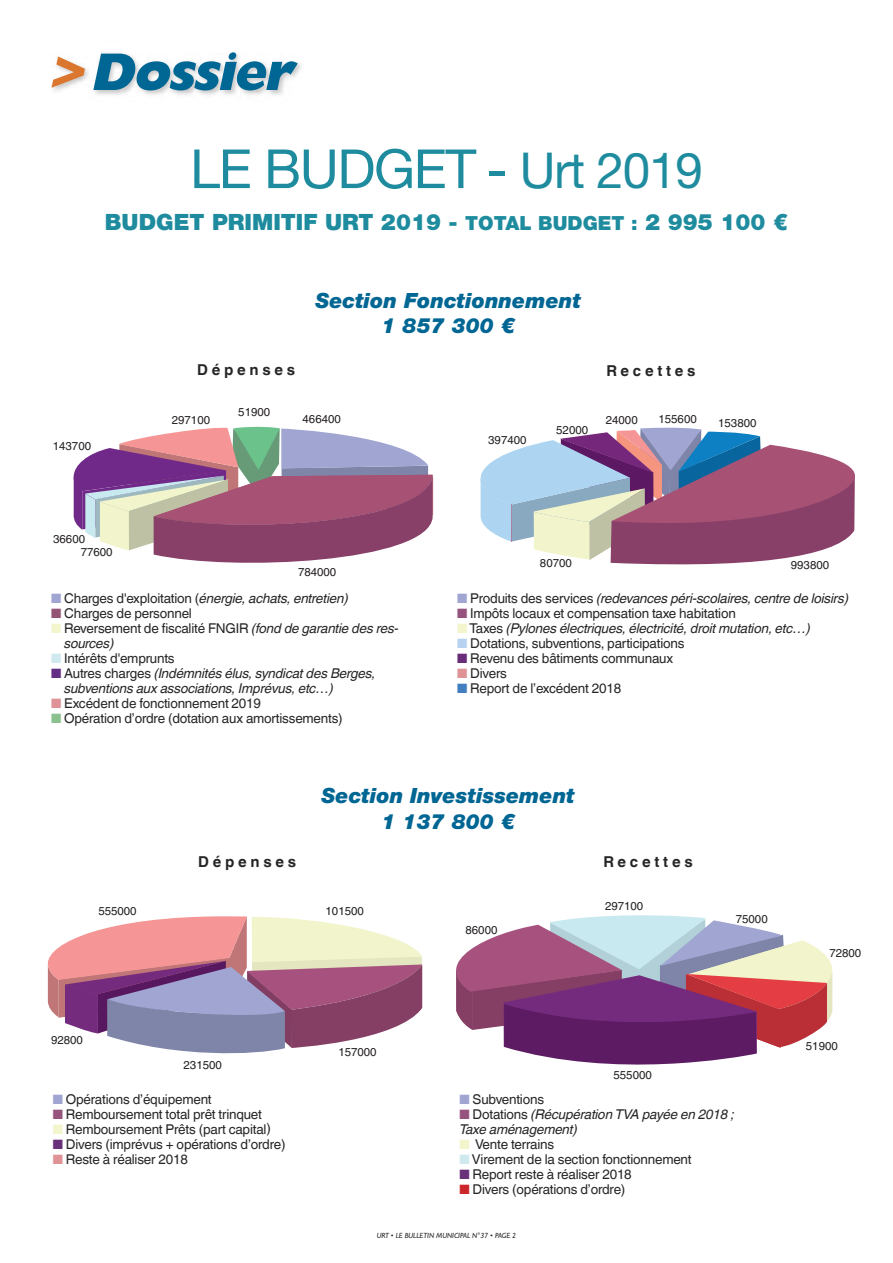
<style>
.page{position:relative;width:893px;height:1263px;background:#fff}
.page>*{position:absolute;margin:0;border:0;box-sizing:border-box;transform-origin:0 0}
.t1{font:54px "Helvetica Neue LT Std";letter-spacing:-.025em;color:#1e8c9e}
.t2{font:italic 800 53.4px "Gill Sans Std";color:#006693}
.t3{font:900 22.5px "Helvetica Neue LT Pro";color:#1e8c9e}
.t4{font:italic 900 21px/25.2px "Helvetica Neue LT Pro";color:#006693;text-align:center}
.t5{font:700 15px "Helvetica World";letter-spacing:.25em;color:#272627}
.t6{font:13.5px "Helvetica World";letter-spacing:-.015em;color:#272627}
.t7{font:italic 13.5px/15px "Helvetica World";letter-spacing:-.015em;color:#272627}
.t8{font:11.55px "Helvetica World";color:#231f20}
.t9{font:italic 7.5px "Gill Sans Std";color:#272627}
.s1{color:#da762e}
.s2{font-size:49.5px}
.s3{font-size:19.5px}
.s4{color:#a0a5d2}
.s5{font-style:normal}
.s6{color:#945474}
.s7{color:#f3f5cd}
.s8{color:#d0e9ef}
.s9{color:#642e85}
.s10{color:#df9396}
.s11{color:#89c28f}
.s12{color:#95537e}
.s13{color:#b7d2f0}
.s14{color:#682d78}
.s15{color:#437ec1}
.s16{color:#683079}
.s17{color:#cc262b}
</style>
<div class="page">
<svg style="left:456px;top:915px;width:377px;height:150px"></svg>
<svg style="left:74px;top:426px;width:359px;height:137px"></svg>
<svg style="left:480px;top:427px;width:375px;height:138px"></svg>
<svg style="left:48px;top:916px;width:375px;height:138px"></svg>
<img style="left:52px;top:53px;width:249px;height:42px">
<h2 class="t2" style="left:48px;top:52px;width:256px"><span class="s1">&gt;</span>Dossier</h2>
<h1 class="t1" style="left:190px;top:150px;width:514px">LE BUDGET - <span class="s2">Urt 2019</span></h1>
<h3 class="t3" style="left:105px;top:214px;width:684px">BUDGET PRIMITIF URT 2019 - <span class="s3">TOTAL BUDGET :</span> 2 995 100 €</h3>
<h3 class="t4" style="left:315px;top:290px;width:267px">Section Fonctionnement<br>1 857 300 €</h3>
<p class="t8" style="left:53px;top:440px;width:40px">143700</p>
<p class="t8" style="left:78px;top:446px;width:8px">1</p>
<p class="t8" style="left:53px;top:532px;width:33px">36600</p>
<p class="t8" style="left:81px;top:545px;width:33px">77600</p>
<p class="t5" style="left:197px;top:358px;width:100px">Dépenses</p>
<p class="t5" style="left:606px;top:358px;width:91px">recettes</p>
<p class="t8" style="left:172px;top:413px;width:40px">297100</p>
<p class="t8" style="left:238px;top:406px;width:33px">51900</p>
<p class="t8" style="left:303px;top:412px;width:40px">466400</p>
<p class="t8" style="left:488px;top:434px;width:40px">397400</p>
<p class="t8" style="left:556px;top:423px;width:33px">52000</p>
<p class="t8" style="left:606px;top:413px;width:33px">24000</p>
<p class="t8" style="left:658px;top:412px;width:40px">155600</p>
<p class="t8" style="left:718px;top:416px;width:40px">153800</p>
<p class="t8" style="left:298px;top:565px;width:40px">784000</p>
<p class="t7" style="left:51px;top:590px;width:299px"><span class="s4">■</span> <span class="s5">Charges d'exploitation (</span>énergie, achats, entretien)</p>
<p class="t6" style="left:51px;top:603px;width:142px"><span class="s6">■</span> Charges de personnel</p>
<p class="t7" style="left:64px;top:620px;width:336px;text-indent:-13px"><span class="s7">■</span> <span class="s5">Reversement de fiscalité FNGIR</span> (fond de garantie des res&shy;sources)</p>
<p class="t6" style="left:51px;top:648px;width:125px"><span class="s8">■</span> Intérêts d'emprunts</p>
<p class="t7" style="left:64px;top:665px;width:313px;text-indent:-13px"><span class="s9">■</span> <span class="s5">Autres charges</span> (Indémnités élus, syndicat des Berges, subventions aux associations, Imprévus, etc…)</p>
<p class="t6" style="left:51px;top:693px;width:212px"><span class="s10">■</span> Excédent de fonctionnement 2019</p>
<p class="t6" style="left:51px;top:708px;width:293px"><span class="s11">■</span> Opération d’ordre (dotation aux amortissements)</p>
<p class="t8" style="left:540px;top:556px;width:33px">80700</p>
<p class="t8" style="left:791px;top:559px;width:40px">993800</p>
<p class="t7" style="left:457px;top:590px;width:393px"><span class="s4">■</span> <span class="s5">Produits des services</span> (redevances péri-scolaires, centre de loisirs)</p>
<p class="t6" style="left:457px;top:603px;width:280px"><span class="s12">■</span> Impôts locaux et compensation taxe habitation</p>
<p class="t7" style="left:457px;top:620px;width:355px"><span class="s7">■</span> <span class="s5">Taxes</span> (Pylones électriques, électricité, droit mutation, etc…)</p>
<p class="t6" style="left:457px;top:633px;width:229px"><span class="s13">■</span> Dotations, subventions, participations</p>
<p class="t6" style="left:457px;top:648px;width:218px"><span class="s14">■</span> Revenu des bâtiments communaux</p>
<p class="t6" style="left:457px;top:663px;width:51px"><span class="s10">■</span> Divers</p>
<p class="t6" style="left:457px;top:678px;width:166px"><span class="s15">■</span> Report de l’excédent 2018</p>
<h3 class="t4" style="left:322px;top:785px;width:255px">Section Investissement<br>1 137 800 €</h3>
<p class="t8" style="left:98px;top:904px;width:40px">555000</p>
<p class="t8" style="left:51px;top:1033px;width:33px">92800</p>
<p class="t5" style="left:198px;top:849px;width:100px">Dépenses</p>
<p class="t5" style="left:603px;top:849px;width:91px">recettes</p>
<p class="t8" style="left:326px;top:904px;width:40px">101500</p>
<p class="t8" style="left:466px;top:923px;width:33px">86000</p>
<p class="t8" style="left:605px;top:900px;width:40px">297100</p>
<p class="t8" style="left:736px;top:912px;width:33px">75000</p>
<p class="t8" style="left:184px;top:1058px;width:40px">231500</p>
<p class="t8" style="left:347px;top:1045px;width:8px">1</p>
<p class="t8" style="left:338px;top:1045px;width:40px">157000</p>
<p class="t8" style="left:613px;top:1068px;width:40px">555000</p>
<p class="t6" style="left:53px;top:1088px;width:160px"><span class="s4">■</span> Opérations d’équipement</p>
<p class="t6" style="left:53px;top:1103px;width:211px"><span class="s12">■</span> Remboursement total prêt trinquet</p>
<p class="t6" style="left:53px;top:1118px;width:220px"><span class="s7">■</span> Remboursement Prêts (part capital)</p>
<p class="t6" style="left:53px;top:1133px;width:234px"><span class="s16">■</span> Divers (imprévus + opérations d’ordre)</p>
<p class="t6" style="left:53px;top:1148px;width:137px"><span class="s10">■</span> Reste à réaliser 2018</p>
<p class="t6" style="left:459px;top:1088px;width:86px"><span class="s4">■</span> Subventions</p>
<p class="t7" style="left:459px;top:1106px;width:277px"><span class="s12">■</span> <span class="s5">Dotations</span> (Récupération TVA payée en 2018 ;<br>Taxe aménagement)</p>
<p class="t6" style="left:459px;top:1133px;width:96px"><span class="s7">■</span> Vente terrains</p>
<p class="t6" style="left:459px;top:1148px;width:234px"><span class="s8">■</span> Virement de la section fonctionnement</p>
<p class="t6" style="left:459px;top:1163px;width:174px"><span class="s16">■</span> Report reste à réaliser 2018</p>
<p class="t6" style="left:459px;top:1178px;width:167px"><span class="s17">■</span> Divers (opérations d’ordre)</p>
<p class="t9" style="left:377px;top:1233px;width:141px">URT • LE BULLETIN MUNICIPAL N°37 • PAGE 2</p>
<p class="t8" style="left:829px;top:947px;width:33px">72800</p>
<p class="t8" style="left:806px;top:1040px;width:33px">51900</p>
</div>
